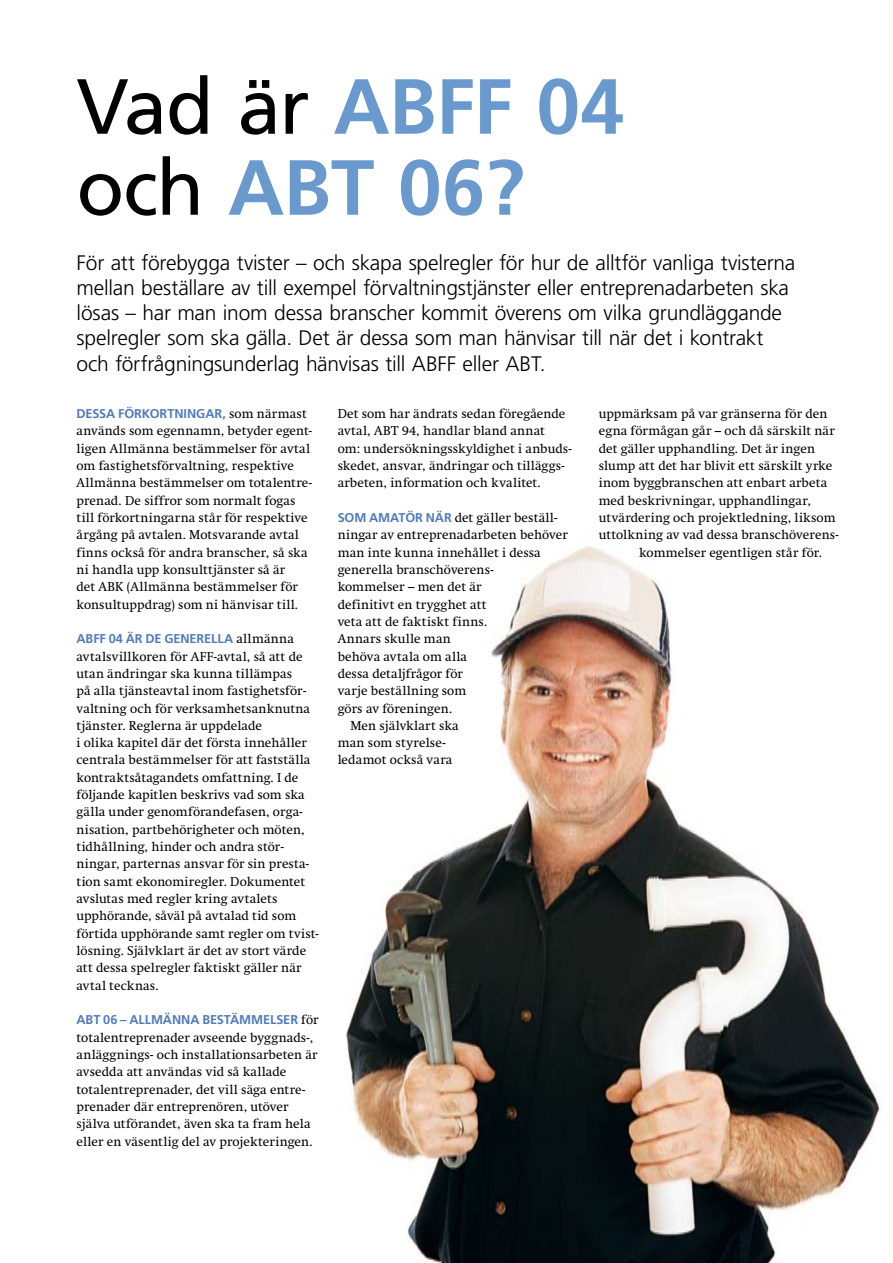
<style>
.page{position:relative;width:893px;height:1263px;background:#fff}
.page>*{position:absolute;margin:0;border:0;box-sizing:border-box;transform-origin:0 0}
.t1{font:700 78px/81px "Frutiger";color:#6999cd}
.t2{font:300 21px/25.2px "Frutiger";letter-spacing:-.01em;color:#000}
.t3{font:12.75px/17.4px "Swift";letter-spacing:.015em;color:#000}
.t4{font:700 12.75px "Frutiger";letter-spacing:-.005em;color:#517cb9}
.s1{font-weight:400;color:#000}
.s2{font-family:"Swift";font-weight:400;color:#000}
.s3{font-family:"Frutiger";font-weight:700;color:#517cb9}
</style>
<div class="page">
<img style="left:346px;top:546px;width:535px;height:717px">
<h1 class="t1" style="left:77px;top:65px;width:549px"><span class="s1">Vad är</span> ABFF 04 <span class="s1">och</span> ABT 06?</h1>
<p class="t2" style="left:77px;top:250px;width:720px">För att förebygga tvister – och skapa spelregler för hur de alltför vanliga tvisterna mellan beställare av till exempel förvaltningstjänster eller entreprenad-arbeten ska lösas – har man inom dessa branscher kommit överens om vilka grundläggande spelregler som ska gälla. Det är dessa som man hänvisar till när det i kontrakt och förfrågnings-underlag hänvisas till ABFF eller ABT.</p>
<p class="t4" style="left:77px;top:406px;width:232px">DESSA FÖRKORTNINGAR, <span class="s2">som närmast</span></p>
<p class="t3" style="left:77px;top:422px;width:237px">används som egennamn, betyder egent&shy;ligen Allmänna bestämmelser för avtal om fastighetsförvaltning, respektive Allmänna bestämmelser om totalentre&shy;prenad. De siffror som normalt fogas till förkortningarna står för respektive årgång på avtalen. Motsvarande avtal finns också för andra branscher, så ska ni handla upp konsulttjänster så är<br>det ABK (Allmänna bestämmelser för konsultuppdrag) som ni hänvisar till.</p>
<p class="t4" style="left:77px;top:631px;width:219px">ABFF 04 ÄR DE GENERELLA <span class="s2">allmänna</span></p>
<p class="t3" style="left:77px;top:647px;width:244px">avtalsvillkoren för AFF-avtal, så att de utan ändringar ska kunna tillämpas<br>på alla tjänsteavtal inom fastighetsför&shy;valtning och för verksamhets- anknutna tjänster. Reglerna är uppdelade<br>i olika kapitel där det första innehåller centrala bestämmelser för att fastställa kontraktsåtagandets omfattning. I de följande kapitlen beskrivs vad som ska gälla under genomförandefasen, orga&shy;nisation, partbehörigheter och möten, tidhållning, hinder och andra stör&shy;ningar, parternas ansvar för sin presta&shy;tion samt ekonomiregler. Dokumentet avslutas med regler kring avtalets upphörande, såväl på avtalad tid som förtida upphörande samt regler om tvist&shy;lösning. Självklart är det av stort värde att dessa spelregler faktiskt gäller när avtal tecknas.</p>
<p class="t4" style="left:77px;top:1012px;width:243px">ABT 06 – ALLMÄNNA BESTÄMMELSER <span class="s2">för</span></p>
<p class="t3" style="left:77px;top:1029px;width:243px">totalentreprenader avseende byggnads-, anläggnings- och installationsarbeten är avsedda att användas vid så kallade totalentreprenader, det vill säga entre&shy;prenader där entreprenören, utöver själva utförandet, även ska ta fram hela eller en väsentlig del av projekteringen.</p>
<p class="t3" style="left:338px;top:405px;width:235px">Det som har ändrats sedan föregående avtal, ABT 94, handlar bland annat<br>om: undersökningsskyldighet i anbuds&shy;skedet, ansvar, ändringar och tilläggs&shy;arbeten, information och kvalitet.</p>
<p class="t3" style="left:338px;top:509px;width:221px"><span class="s3">SOM AMATÖR NÄR</span> det gäller beställ-</p>
<p class="t3" style="left:338px;top:526px;width:232px">ningar av entreprenadarbeten behöver</p>
<p class="t3" style="left:338px;top:543px;width:205px">man inte kunna innehållet i dessa</p>
<p class="t3" style="left:338px;top:561px;width:157px">generella branschöverens-</p>
<p class="t3" style="left:338px;top:578px;width:145px">kommelser – men det är</p>
<p class="t3" style="left:338px;top:595px;width:150px">definitivt en trygghet att</p>
<p class="t3" style="left:338px;top:613px;width:151px">veta att de faktiskt finns.</p>
<p class="t3" style="left:338px;top:630px;width:115px">Annars skulle man</p>
<p class="t3" style="left:338px;top:647px;width:131px">behöva avtala om alla</p>
<p class="t3" style="left:338px;top:665px;width:127px">dessa detaljfrågor för</p>
<p class="t3" style="left:338px;top:682px;width:130px">varje beställning som</p>
<p class="t3" style="left:338px;top:699px;width:116px">görs av föreningen.</p>
<p class="t3" style="left:350px;top:717px;width:110px">Men självklart ska</p>
<p class="t3" style="left:338px;top:734px;width:109px">man som styrelse-</p>
<p class="t3" style="left:338px;top:751px;width:116px">ledamot också vara</p>
<p class="t3" style="left:599px;top:405px;width:230px">uppmärksam på var gränserna för den</p>
<p class="t3" style="left:599px;top:422px;width:237px">egna förmågan går – och då särskilt när</p>
<p class="t3" style="left:599px;top:440px;width:218px">det gäller upphandling. Det är ingen</p>
<p class="t3" style="left:599px;top:457px;width:235px">slump att det har blivit ett särskilt yrke</p>
<p class="t3" style="left:599px;top:474px;width:230px">inom byggbranschen att enbart arbeta</p>
<p class="t3" style="left:599px;top:491px;width:214px">med beskrivningar, upphandlingar,</p>
<p class="t3" style="left:599px;top:509px;width:238px">utvärdering och projektledning, liksom</p>
<p class="t3" style="left:599px;top:526px;width:241px">uttolkning av vad dessa branschöverens-</p>
<p class="t3" style="left:639px;top:543px;width:184px">kommelser egentligen står för.</p>
</div>
